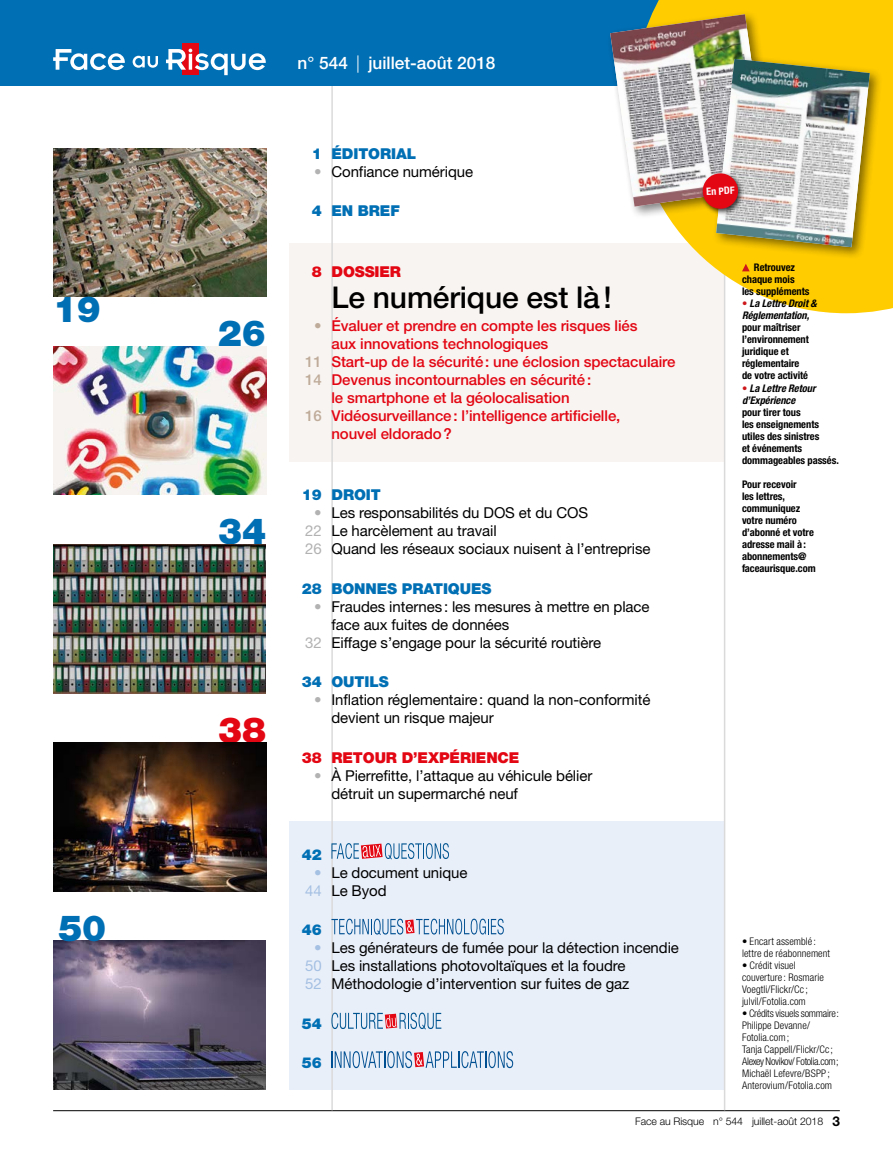
<style>
.page{position:relative;width:893px;height:1149px;background:#fff}
.page>*{position:absolute;margin:0;border:0;box-sizing:border-box;transform-origin:0 0}
.t1{font:900 36px "Helvetica Neue LT Std";letter-spacing:-.005em;color:#006fb4}
.t2{font:900 36px "Helvetica Neue LT Std";color:#e30613}
.t3{font:500 30px "Helvetica Neue LT Std";letter-spacing:-.005em;color:#000}
.t4{font:500 17.25px "Helvetica Neue LT Std";color:#fff}
.t5{font:15px/18.1px "Helvetica Neue LT Std";letter-spacing:-.005em;color:#000}
.t6{font:500 15px "Helvetica Neue LT Std";letter-spacing:-.005em;color:#e30613}
.t7{font:900 15px "Helvetica Neue LT Std";letter-spacing:-.005em;color:#006fb4}
.t8{font:900 15px "Helvetica Neue LT Std";letter-spacing:-.005em;color:#e30613}
.t9{font:700 condensed 10.5px/12px "Helvetica Neue LT Std";letter-spacing:-.005em;color:#000}
.t10{font:300 condensed 10.5px/12px "Helvetica Neue LT Std";letter-spacing:.005em;color:#000}
.t11{font:italic 700 condensed 10.5px/12px "Helvetica Neue LT Std";letter-spacing:-.005em;color:#000}
.t12{font:300 10.5px "Helvetica Neue LT Std";letter-spacing:-.005em;color:#000}
.t13{font:700 condensed 10.2px "Helvetica Neue LT Std";color:#fff}
.s1{font-weight:300}
.s2{color:#b3b2b2}
.s3{color:#bfab99}
.s4{color:#a4c0e3}
.s5{font-weight:300;font-style:normal;color:#cd171a}
.s6{font-weight:700;font-size:13.5px}
</style>
<div class="page">
<hr style="left:53px;top:1109px;width:787px;height:1px;background:#000">
<img style="left:53px;top:346px;width:213px;height:149px">
<div style="left:289px;top:821px;width:436px;height:268px;background:#e9eff9"></div>
<div style="left:289px;top:243px;width:436px;height:218px;background:#f8f4f1"></div>
<hr style="left:331px;top:85px;width:2px;height:1024px;background:#dadada">
<hr style="left:724px;top:85px;width:1px;height:1024px;background:#dadada">
<div style="left:0;top:0;width:893px;height:85px;background:#006fb4"></div>
<div style="left:182px;top:44px;width:17px;height:31px;background:#e30613"></div>
<svg style="left:53px;top:49px;width:72px;height:21px"></svg>
<svg style="left:133px;top:56px;width:25px;height:12px"></svg>
<svg style="left:166px;top:49px;width:100px;height:26px"></svg>
<svg style="left:654px;top:0;width:239px;height:313px;fill:#fc0"></svg>
<div style="left:606px;top:10px;width:176px;height:209px;background:#000;opacity:.5"></div>
<div style="left:712px;top:55px;width:171px;height:205px;background:#000;opacity:.5"></div>
<img style="left:610px;top:14px;width:260px;height:233px">
<svg style="left:742px;top:264px;width:8px;height:7px"></svg>
<img style="left:53px;top:940px;width:213px;height:149px">
<img style="left:53px;top:148px;width:213px;height:149px">
<svg style="left:331px;top:842px;width:118px;height:17px"></svg>
<svg style="left:331px;top:918px;width:173px;height:16px"></svg>
<svg style="left:331px;top:1012px;width:110px;height:17px"></svg>
<svg style="left:331px;top:1050px;width:182px;height:17px"></svg>
<img style="left:53px;top:742px;width:213px;height:149px">
<img style="left:53px;top:544px;width:213px;height:149px">
<h1 class="t1" style="left:53px;top:288px;width:49px">19</h1>
<h1 class="t1" style="left:58px;top:906px;width:49px">50</h1>
<h1 class="t1" style="left:218px;top:312px;width:49px">26</h1>
<h1 class="t1" style="left:218px;top:510px;width:49px">34</h1>
<h1 class="t2" style="left:218px;top:708px;width:49px">38</h1>
<p class="t4" style="left:298px;top:52px;width:199px">n° 544 <span class="s1">|</span> juillet-août 2018</p>
<p class="t7" style="left:312px;top:144px;width:106px">1 ÉDITORIAL</p>
<p class="t5" style="left:314px;top:162px;width:160px"><span class="s2">•</span> Confiance numérique</p>
<p class="t7" style="left:312px;top:202px;width:90px">4 EN BREF</p>
<p class="t8" style="left:312px;top:262px;width:91px">8 DOSSIER</p>
<h2 class="t3" style="left:331px;top:279px;width:282px">Le numérique est là!</h2>
<p class="t6" style="left:314px;top:316px;width:325px"><span class="s3">•</span> Évaluer et prendre en compte les risques liés</p>
<p class="t6" style="left:331px;top:334px;width:218px">aux innovations technologiques</p>
<p class="t6" style="left:305px;top:352px;width:372px"><span class="s3">11</span> Start-up de la sécurité: une éclosion spectaculaire</p>
<p class="t6" style="left:305px;top:370px;width:288px"><span class="s3">14</span> Devenus incontournables en sécurité:</p>
<p class="t6" style="left:331px;top:388px;width:240px">le smartphone et la géolocalisation</p>
<p class="t6" style="left:305px;top:406px;width:317px"><span class="s3">16</span> Vidéosurveillance: l’intelligence artificielle,</p>
<p class="t6" style="left:331px;top:425px;width:122px">nouvel eldorado?</p>
<p class="t7" style="left:302px;top:485px;width:80px">19 DROIT</p>
<p class="t5" style="left:305px;top:503px;width:347px;text-indent:9px"><span class="s2">•</span> Les responsabilités du DOS et du COS<br><span class="s2">22</span> Le harcèlement au travail<br><span class="s2">26</span> Quand les réseaux sociaux nuisent à l’entreprise</p>
<p class="t7" style="left:302px;top:579px;width:191px">28 BONNES PRATIQUES</p>
<p class="t5" style="left:314px;top:596px;width:337px"><span class="s2">•</span> Fraudes internes: les mesures à mettre en place</p>
<p class="t5" style="left:331px;top:615px;width:179px">face aux fuites de données</p>
<p class="t5" style="left:305px;top:633px;width:297px"><span class="s2">32</span> Eiffage s’engage pour la sécurité routière</p>
<p class="t7" style="left:302px;top:672px;width:88px">34 OUTILS</p>
<p class="t5" style="left:331px;top:690px;width:320px;text-indent:-17px"><span class="s2">•</span> Inflation réglementaire: quand la non-conformité devient un risque majeur</p>
<p class="t8" style="left:302px;top:748px;width:219px">38 RETOUR D’EXPÉRIENCE</p>
<p class="t5" style="left:331px;top:766px;width:262px;text-indent:-17px"><span class="s2">•</span> À Pierrefitte, l’attaque au véhicule bélier détruit un supermarché neuf</p>
<p class="t7" style="left:302px;top:845px;width:21px">42</p>
<p class="t5" style="left:305px;top:862px;width:164px;text-indent:9px"><span class="s4">•</span> Le document unique<br><span class="s4">44</span> Le Byod</p>
<p class="t7" style="left:302px;top:920px;width:21px">46</p>
<p class="t5" style="left:305px;top:938px;width:375px;text-indent:9px"><span class="s4">•</span> Les générateurs de fumée pour la détection incendie<br><span class="s4">50</span> Les installations photovoltaïques et la foudre<br><span class="s4">52</span> Méthodologie d’intervention sur fuites de gaz</p>
<p class="t7" style="left:302px;top:1014px;width:21px">54</p>
<p class="t7" style="left:302px;top:1053px;width:21px">56</p>
<p class="t13" style="left:706px;top:185px;width:30px;rotate:-3deg">En PDF</p>
<p class="t9" style="left:742px;top:261px;width:69px;text-indent:12px">Retrouvez chaque mois<br>les suppléments</p>
<p class="t11" style="left:742px;top:298px;width:76px"><span class="s5">•</span> La Lettre Droit &amp;<br>Réglementation,</p>
<p class="t9" style="left:742px;top:321px;width:68px">pour maîtriser l’environnement juridique et réglementaire de votre activité</p>
<p class="t11" style="left:742px;top:382px;width:75px"><span class="s5">•</span> La Lettre Retour d’Expérience</p>
<p class="t9" style="left:742px;top:405px;width:98px">pour tirer tous<br>les enseignements utiles des sinistres<br>et événements dommageables passés.</p>
<p class="t9" style="left:742px;top:477px;width:75px">Pour recevoir<br>les lettres, communiquez votre numéro d’abonné et votre adresse mail à: abonnements@ faceaurisque.com</p>
<p class="t10" style="left:742px;top:935px;width:90px">• Encart assemblé: lettre de réabonnement</p>
<p class="t10" style="left:742px;top:959px;width:83px">• Crédit visuel couverture: Rosmarie<br>Voegtli/Flickr/Cc; julvil/Fotolia.com</p>
<p class="t10" style="left:742px;top:1007px;width:98px">• Crédits visuels sommaire:<br>Philippe Devanne/<br>Fotolia.com;<br>Tanja Cappell/Flickr/Cc;<br>Alexey Novikov/ Fotolia.com;<br>Michaël Lefevre/BSPP;<br>Anterovium/Fotolia.com</p>
<p class="t12" style="left:635px;top:1114px;width:206px">Face au Risque n° 544 juillet-août 2018 <span class="s6">3</span></p>
</div>
